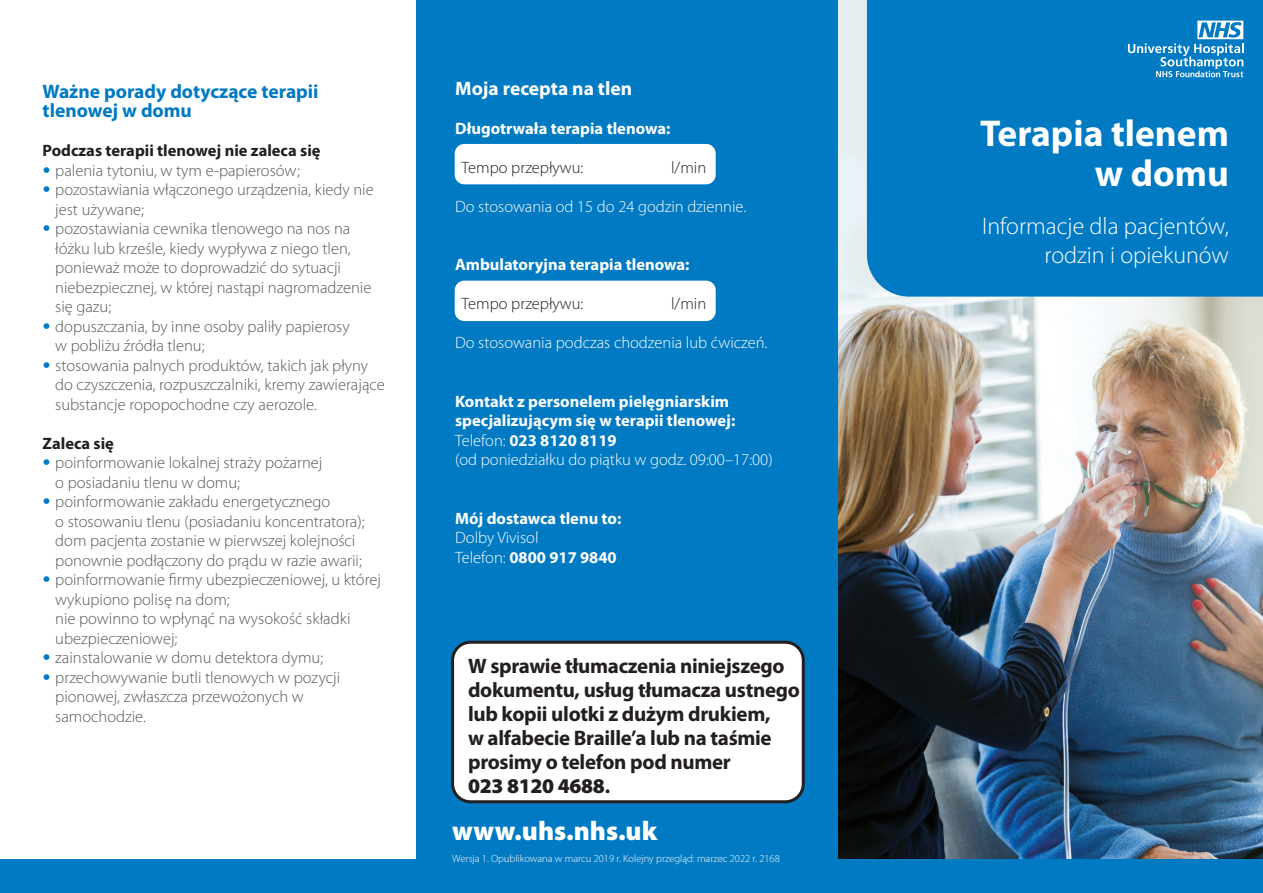
<style>
.page{position:relative;width:1263px;height:893px;background:#fff}
.page>*{position:absolute;margin:0;border:0;box-sizing:border-box;transform-origin:0 0}
.t1{font:700 37.5px "Myriad Pro";color:#fff}
.t2{font:900 27px "Myriad Pro";color:#fff}
.t3{font:300 24px "Myriad Pro";color:#fff}
.t4{font:700 21px/24px "Myriad Pro";letter-spacing:-.015em;color:#231f20}
.Body_text{font:700 19.5px "Myriad Pro";color:#007ac2}
.Body_text-2{font:700 19.5px "Myriad Pro";color:#fff}
.Body_text-3{font:300 16.5px/19.5px "Myriad Pro";color:#57585a}
.Body_text-4{font:700 16.5px/19.5px "Myriad Pro";color:#fff}
.Body_text-5{font:300 16.5px "Myriad Pro";color:#fff}
.Body_text-6{font:700 16.5px "Myriad Pro";color:#231f20}
.Body_text-7{font:300 16.5px "Myriad Pro";color:#231f20}
.t5{font:300 10.5px "Myriad Pro";color:#fff}
.s1{font-family:"Frutiger LT";color:#007ac2}
.s2{font-weight:300}
.s3{font-weight:900}
</style>
<div class="page">
<img style="left:838px;top:0;width:425px;height:859px">
<div style="left:0;top:859px;width:1263px;height:34px;background:#007ac2"></div>
<div style="left:867px;top:0;width:396px;height:297px;background:#007ac2"></div>
<div style="left:417px;top:0;width:421px;height:893px;background:#007ac2"></div>
<div style="left:455px;top:144px;width:261px;height:40px;background:#fff;border-radius:10px"></div>
<div style="left:455px;top:281px;width:261px;height:40px;background:#fff;border-radius:10px"></div>
<div style="left:453px;top:642px;width:350px;height:160px;background:#fff;border-radius:18px"></div>
<div style="left:451px;top:641px;width:354px;height:162px;border:3px solid #231f20;border-radius:18px"></div>
<svg style="left:1128px;top:21px;width:115px;height:56px;background:#3696ce"></svg>
<p class="Body_text" style="left:43px;top:78px;width:278px">Ważne porady dotyczące terapii</p>
<p class="Body_text" style="left:43px;top:98px;width:151px">tlenowej w domu</p>
<p class="Body_text-6" style="left:43px;top:140px;width:280px">Podczas terapii tlenowej nie zaleca się</p>
<p class="Body_text-3" style="left:43px;top:161px;width:259px"><span class="s1">•</span> palenia tytoniu, w tym e-papierosów;</p>
<p class="Body_text-3" style="left:55px;top:180px;width:320px;text-indent:-13px"><span class="s1">•</span> pozostawiania włączonego urządzenia, kiedy nie jest używane;</p>
<p class="Body_text-3" style="left:55px;top:219px;width:318px;text-indent:-13px"><span class="s1">•</span> pozostawiania cewnika tlenowego na nos na łóżku lub krześle, kiedy wypływa z niego tlen, ponieważ może to doprowadzić do sytuacji niebezpiecznej, w której nastąpi nagromadzenie się gazu;</p>
<p class="Body_text-3" style="left:55px;top:317px;width:296px;text-indent:-13px"><span class="s1">•</span> dopuszczania, by inne osoby paliły papierosy w pobliżu źródła tlenu;</p>
<p class="Body_text-3" style="left:55px;top:356px;width:331px;text-indent:-13px"><span class="s1">•</span> stosowania palnych produktów, takich jak płyny do czyszczenia, rozpuszczalniki, kremy zawierające substancje ropopochodne czy aerozole.</p>
<p class="Body_text-6" style="left:43px;top:432px;width:73px">Zaleca się</p>
<p class="Body_text-3" style="left:55px;top:453px;width:269px;text-indent:-13px"><span class="s1">•</span> poinformowanie lokalnej straży pożarnej o posiadaniu tlenu w domu;</p>
<p class="Body_text-3" style="left:55px;top:492px;width:311px;text-indent:-13px"><span class="s1">•</span> poinformowanie zakładu energetycznego<br>o stosowaniu tlenu (posiadaniu koncentratora);</p>
<p class="Body_text-3" style="left:55px;top:531px;width:308px">dom pacjenta zostanie w pierwszej kolejności ponownie podłączony do prądu w razie awarii;</p>
<p class="Body_text-3" style="left:55px;top:570px;width:327px;text-indent:-13px"><span class="s1">•</span> poinformowanie firmy ubezpieczeniowej, u której wykupiono polisę na dom;</p>
<p class="Body_text-3" style="left:55px;top:609px;width:297px">nie powinno to wpłynąć na wysokość składki ubezpieczeniowej;</p>
<p class="Body_text-3" style="left:43px;top:648px;width:282px"><span class="s1">•</span> zainstalowanie w domu detektora dymu;</p>
<p class="Body_text-3" style="left:55px;top:668px;width:286px;text-indent:-13px"><span class="s1">•</span> przechowywanie butli tlenowych w pozycji pionowej, zwłaszcza przewożonych w samochodzie.</p>
<p class="Body_text-2" style="left:455px;top:76px;width:179px">Moja recepta na tlen</p>
<p class="Body_text-4" style="left:455px;top:118px;width:217px">Długotrwała terapia tlenowa:</p>
<p class="Body_text-7" style="left:462px;top:158px;width:123px">Tempo przepływu:</p>
<p class="Body_text-7" style="left:671px;top:158px;width:37px">l/min</p>
<p class="Body_text-5" style="left:455px;top:197px;width:293px">Do stosowania od 15 do 24 godzin dziennie.</p>
<p class="Body_text-4" style="left:455px;top:254px;width:236px">Ambulatoryjna terapia tlenowa:</p>
<p class="Body_text-7" style="left:462px;top:295px;width:123px">Tempo przepływu:</p>
<p class="Body_text-7" style="left:671px;top:295px;width:37px">l/min</p>
<p class="Body_text-5" style="left:455px;top:334px;width:314px">Do stosowania podczas chodzenia lub ćwiczeń.</p>
<p class="Body_text-4" style="left:455px;top:391px;width:282px">Kontakt z personelem pielęgniarskim specjalizującym się w terapii tlenowej:</p>
<p class="Body_text-4" style="left:455px;top:430px;width:163px"><span class="s2">Telefon:</span> 023 8120 8119</p>
<p class="Body_text-5" style="left:455px;top:451px;width:319px">(od poniedziałku do piątku w godz. 09:00–17:00)</p>
<p class="Body_text-4" style="left:455px;top:508px;width:168px">Mój dostawca tlenu to:</p>
<p class="Body_text-5" style="left:455px;top:529px;width:85px">Dolby Vivisol</p>
<p class="Body_text-4" style="left:455px;top:547px;width:163px"><span class="s2">Telefon:</span> 0800 917 9840</p>
<p class="t4" style="left:468px;top:654px;width:333px">W sprawie tłumaczenia niniejszego dokumentu, usług tłumacza ustnego lub kopii ulotki z dużym drukiem,<br>w alfabecie Braille’a lub na taśmie prosimy o telefon pod numer<br><span class="s3">023 8120 4688</span>.</p>
<p class="t2" style="left:452px;top:815px;width:207px">www.uhs.nhs.uk</p>
<p class="t5" style="left:452px;top:853px;width:329px">Wersja 1. Opublikowana w marcu 2019 r. Kolejny przegląd: marzec 2022 r. 2168</p>
<p class="t1" style="left:980px;top:109px;width:250px">Terapia tlenem</p>
<p class="t1" style="left:1095px;top:149px;width:136px">w domu</p>
<p class="t3" style="left:982px;top:213px;width:248px">Informacje dla pacjentów,</p>
<p class="t3" style="left:1045px;top:242px;width:186px">rodzin i opiekunów</p>
</div>
